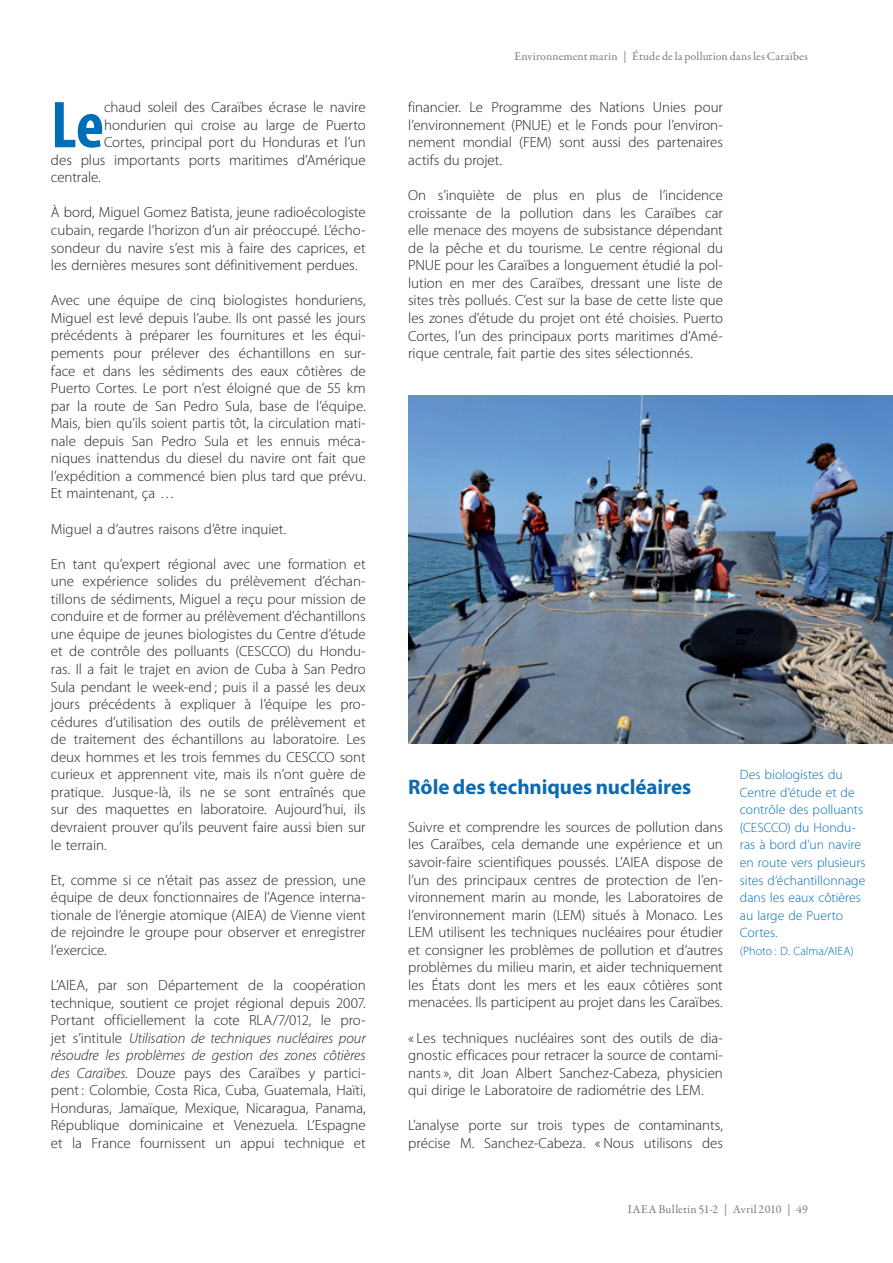
<style>
.page{position:relative;width:893px;height:1263px;background:#fff}
.page>*{position:absolute;margin:0;border:0;box-sizing:border-box;transform-origin:0 0}
.t1{font:700 condensed 66.9px "Myriad Pro";color:#006db7}
.t2{font:700 21px "Myriad Pro";color:#0d6ab1}
.t3{font:300 14.85px/17.5px "Myriad Pro";letter-spacing:-.005em;color:#231f20;text-align:justify}
.t4{font:300 13.5px/17.5px "Myriad Pro";color:#006db7}
.t5{font:12px "Garamond Premr Pro";letter-spacing:.015em;color:#797a81}
.t6{font:300 12px "Myriad Pro";color:#006db7}
.s1{font-style:italic}
</style>
<div class="page">
<img style="left:408px;top:396px;width:485px;height:347px">
<h1 class="t1" style="left:51px;top:83px;width:55px">Le</h1>
<p class="t3" style="left:104px;top:99px;width:263px">chaud soleil des Caraïbes écrase le navire</p>
<p class="t3" style="left:104px;top:116px;width:263px">hondurien qui croise au large de Puerto</p>
<p class="t3" style="left:104px;top:134px;width:263px">Cortes, principal port du Honduras et l’un</p>
<p class="t3" style="left:51px;top:151px;width:316px">des plus importants ports maritimes d’Amérique</p>
<p class="t3" style="left:51px;top:169px;width:51px">centrale.</p>
<p class="t3" style="left:51px;top:204px;width:316px">À bord, Miguel Gomez Batista, jeune radioécologiste cubain, regarde l’horizon d’un air préoccupé. L’écho&shy;sondeur du navire s’est mis à faire des caprices, et les dernières mesures sont définitivement perdues.</p>
<p class="t3" style="left:51px;top:292px;width:316px">Avec une équipe de cinq biologistes honduriens, Miguel est levé depuis l’aube. Ils ont passé les jours précédents à préparer les fournitures et les équi&shy;pements pour prélever des échantillons en sur&shy;face et dans les sédiments des eaux côtières de Puerto Cortes. Le port n’est éloigné que de 55 km par la route de San Pedro Sula, base de l’équipe.<br>Mais, bien qu’ils soient partis tôt, la circulation mati&shy;nale depuis San Pedro Sula et les ennuis méca&shy;niques inattendus du diesel du navire ont fait que l’expédition a commencé bien plus tard que prévu.<br>Et maintenant, ça …</p>
<p class="t3" style="left:51px;top:520px;width:237px">Miguel a d’autres raisons d’être inquiet.</p>
<p class="t3" style="left:51px;top:555px;width:316px">En tant qu’expert régional avec une formation et une expérience solides du prélèvement d’échan&shy;tillons de sédiments, Miguel a reçu pour mission de conduire et de former au prélèvement d’échantillons une équipe de jeunes biologistes du Centre d’étude et de contrôle des polluants (CESCCO) du Hondu&shy;ras. Il a fait le trajet en avion de Cuba à San Pedro Sula pendant le week-end ; puis il a passé les deux jours précédents à expliquer à l’équipe les pro&shy;cédures d’utilisation des outils de prélèvement et de traitement des échantillons au laboratoire. Les deux hommes et les trois femmes du CESCCO sont curieux et apprennent vite, mais ils n’ont guère de pratique. Jusque-là, ils ne se sont entraînés que sur des maquettes en laboratoire. Aujourd’hui, ils devraient prouver qu’ils peuvent faire aussi bien sur le terrain.</p>
<p class="t3" style="left:51px;top:871px;width:316px">Et, comme si ce n’était pas assez de pression, une équipe de deux fonctionnaires de l’Agence interna&shy;tionale de l’énergie atomique (AIEA) de Vienne vient de rejoindre le groupe pour observer et enregistrer l’exercice.</p>
<p class="t3" style="left:51px;top:976px;width:316px">L’AIEA, par son Département de la coopération technique, soutient ce projet régional depuis 2007.<br>Portant officiellement la cote RLA/7/012, le pro&shy;jet s’intitule <span class="s1">Utilisation de techniques nucléaires pour résoudre les problèmes de gestion des zones côtières des Caraïbes.</span> Douze pays des Caraïbes y partici&shy;pent : Colombie, Costa Rica, Cuba, Guatemala, Haïti, Honduras, Jamaïque, Mexique, Nicaragua, Panama, République dominicaine et Venezuela. L’Espagne et la France fournissent un appui technique et</p>
<p class="t5" style="left:514px;top:48px;width:295px">Environnement marin | Étude de la pollution dans les Caraïbes</p>
<p class="t3" style="left:408px;top:99px;width:316px">financier. Le Programme des Nations Unies pour l’environnement (PNUE) et le Fonds pour l’environ&shy;nement mondial (FEM) sont aussi des partenaires actifs du projet.</p>
<p class="t3" style="left:408px;top:187px;width:316px">On s’inquiète de plus en plus de l’incidence croissante de la pollution dans les Caraïbes car elle menace des moyens de subsistance dépendant de la pêche et du tourisme. Le centre régional du PNUE pour les Caraïbes a longuement étudié la pol&shy;lution en mer des Caraïbes, dressant une liste de sites très pollués. C’est sur la base de cette liste que les zones d’étude du projet ont été choisies. Puerto Cortes, l’un des principaux ports maritimes d’Amé&shy;rique centrale, fait partie des sites sélectionnés.</p>
<h2 class="t2" style="left:408px;top:773px;width:285px">Rôle des techniques nucléaires</h2>
<p class="t3" style="left:408px;top:818px;width:316px">Suivre et comprendre les sources de pollution dans les Caraïbes, cela demande une expérience et un savoir-faire scientifiques poussés. L’AIEA dispose de l’un des principaux centres de protection de l’en&shy;vironnement marin au monde, les Laboratoires de l’environnement marin (LEM) situés à Monaco. Les LEM utilisent les techniques nucléaires pour étudier et consigner les problèmes de pollution et d’autres problèmes du milieu marin, et aider techniquement les États dont les mers et les eaux côtières sont menacées. Ils participent au projet dans les Caraïbes.</p>
<p class="t3" style="left:408px;top:1029px;width:316px">« Les techniques nucléaires sont des outils de dia&shy;gnostic efficaces pour retracer la source de contami&shy;nants », dit Joan Albert Sanchez-Cabeza, physicien qui dirige le Laboratoire de radiométrie des LEM.</p>
<p class="t3" style="left:408px;top:1117px;width:316px">L’analyse porte sur trois types de contaminants, précise M. Sanchez-Cabeza. « Nous utilisons des</p>
<p class="t4" style="left:740px;top:766px;width:127px">Des biologistes du<br>Centre d’étude et de contrôle des polluants (CESCCO) du Hondu&shy;ras à bord d’un navire en route vers plusieurs sites d’échantillonnage dans les eaux côtières au large de Puerto<br>Cortes.</p>
<p class="t6" style="left:740px;top:944px;width:115px">(Photo : D. Calma/AIEA)</p>
<p class="t5" style="left:628px;top:1201px;width:182px">IAEA Bulletin 51-2 | Avril 2010 | 49</p>
</div>
